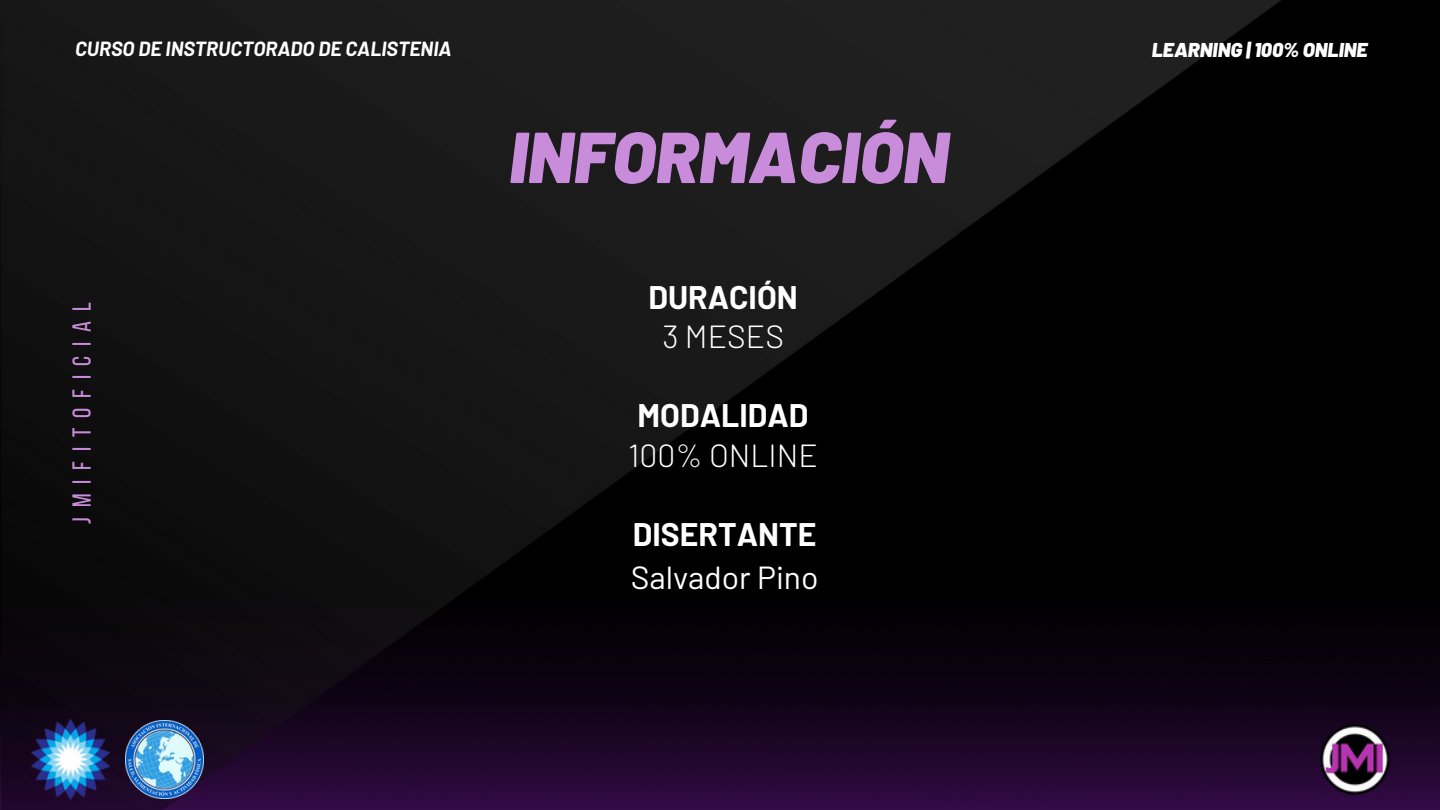
<style>
.page{position:relative;width:1440px;height:810px;background:#000}
.page>*{position:absolute;margin:0;border:0;box-sizing:border-box;transform-origin:0 0}
.t1{font:italic 900 72px "Barlow";color:#c98cdb}
.t2{font:300 32px/39.4px "Barlow";color:#fff}
.t3{font:700 32px/39.4px "Barlow";color:#fff;text-align:center}
.t4{font:31.8px/43.6px "Barlow";color:#fff}
.t5{font:26px "Bebas Neue";letter-spacing:.38em;color:#c98cdb}
.t6{font:italic 700 20px "Barlow";color:#fff}
.t7{font:italic 900 20px "Barlow";color:#fff}
.s1{font-weight:300}
.s2{font-weight:700}
</style>
<div class="page">
<img style="left:1282px;top:645px;width:158px;height:165px">
<img style="left:1315px;top:720px;width:80px;height:79px">
<img style="left:0;top:0;width:1282px;height:810px">
<img style="left:126px;top:720px;width:78px;height:78px">
<img style="left:32px;top:720px;width:78px;height:79px">
<p class="t6" style="left:75px;top:36px;width:378px">CURSO DE INSTRUCTORADO DE CALISTENIA</p>
<p class="t7" style="left:1152px;top:37px;width:217px">LEARNING | 100% ONLINE</p>
<h2 class="t5" style="left:71px;top:524px;width:223px;rotate:-90deg">jmifitoficial</h2>
<h3 class="t1" style="left:509px;top:111px;width:441px">INFORMACIÓN</h3>
<p class="t3" style="left:648px;top:276px;width:151px">DURACIÓN<br><span class="s1">3 MESES</span></p>
<p class="t2" style="left:628px;top:395px;width:191px"><span class="s2">MODALIDAD<br></span>100% ONLINE</p>
<p class="t4" style="left:631px;top:511px;width:189px"><span class="s2">DISERTANTE<br></span>Salvador Pino</p>
</div>
